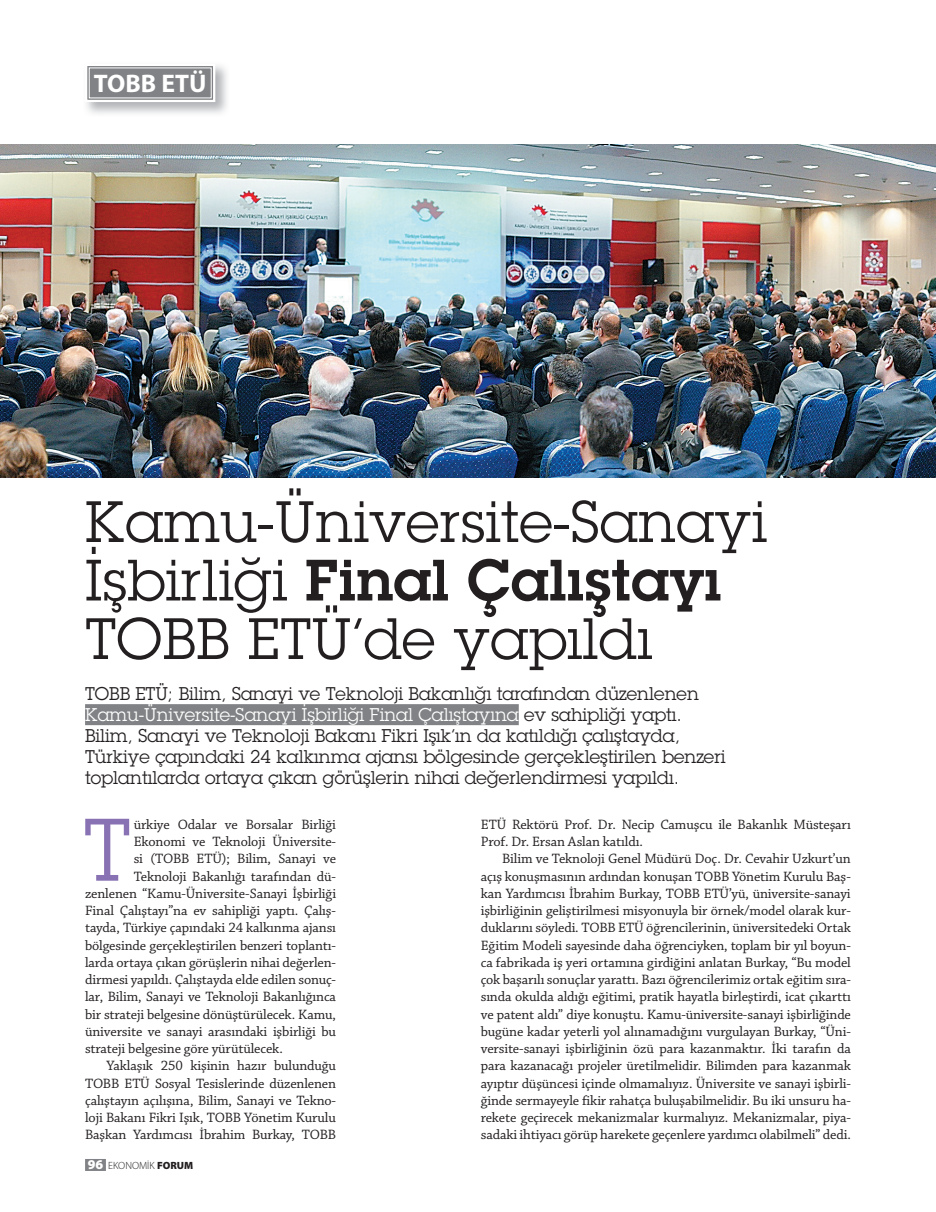
<style>
.page{position:relative;width:936px;height:1212px;background:#fff}
.page>*{position:absolute;margin:0;border:0;box-sizing:border-box;transform-origin:0 0}
.t1{font:86.7px "Lubalin Graph Turk";color:#8972b3}
.t2{font:57px "Lubalin Graph Turk";letter-spacing:.01em;color:#231f20}
.t3{font:57px "Lubalin Graph Turk B";letter-spacing:.01em;color:#231f20}
.t4{font:700 25.5px "Myriad Pro";color:#fff}
.t5{font:18px/21px "Lubalin Graph Turk";color:#231f20}
.t6{font:14.25px/17.2px "Chaparral Pro";letter-spacing:-.01em;color:#231f20}
.t7{font:300 10.5px "Myriad Pro";color:#231f20}
.s1{font-family:"Lubalin Graph Turk"}
.s2{color:#fff}
.s3{font-weight:900;font-size:13.5px;color:#fff}
.s4{font-weight:900}
</style>
<div class="page">
<img style="left:0;top:145px;width:935px;height:333px">
<div style="left:85px;top:1159px;width:21px;height:12px;background:#808285"></div>
<div style="left:85px;top:704px;width:433px;height:21px;background:#808285"></div>
<svg style="left:84px;top:63px;width:132px;height:40px"></svg>
<div style="left:89px;top:68px;width:122px;height:30px;border:1px solid #fff"></div>
<h3 class="t4" style="left:94px;top:74px;width:114px">TOBB ETÜ</h3>
<h2 class="t2" style="left:85px;top:486px;width:683px">Kamu-Üniversite-Sanayi</h2>
<h2 class="t3" style="left:85px;top:542px;width:638px"><span class="s1">İşbirliği</span> Final Çalıştayı</h2>
<h2 class="t2" style="left:85px;top:603px;width:568px">TOBB ETÜ’de yapıldı</h2>
<p class="t5" style="left:85px;top:682px;width:642px">TOBB ETÜ; Bilim, Sanayi ve Teknoloji Bakanlığı tarafından düzenlenen <span class="s2">Kamu-Üniversite-Sanayi İşbirliği Final Çalıştayına</span> ev sahipliği yaptı.<br>Bilim, Sanayi ve Teknoloji Bakanı Fikri Işık’ın da katıldığı çalıştayda, Türkiye çapındaki 24 kalkınma ajansı bölgesinde gerçekleştirilen benzeri toplantılarda ortaya çıkan görüşlerin nihai değerlendirmesi yapıldı.</p>
<h1 class="t1" style="left:83px;top:795px;width:48px">T</h1>
<p class="t6" style="left:134px;top:817px;width:204px">ürkiye Odalar ve Borsalar Birliği</p>
<p class="t6" style="left:134px;top:834px;width:204px">Ekonomi ve Teknoloji Üniversite-</p>
<p class="t6" style="left:134px;top:851px;width:204px">si (TOBB ETÜ); Bilim, Sanayi ve</p>
<p class="t6" style="left:134px;top:869px;width:204px">Teknoloji Bakanlığı tarafından dü-</p>
<p class="t6" style="left:85px;top:886px;width:252px">zenlenen “Kamu-Üniversite-Sanayi İşbirliği</p>
<p class="t6" style="left:85px;top:903px;width:252px">Final Çalıştayı”na ev sahipliği yaptı. Çalış-</p>
<p class="t6" style="left:85px;top:920px;width:252px">tayda, Türkiye çapındaki 24 kalkınma ajansı</p>
<p class="t6" style="left:85px;top:938px;width:252px">bölgesinde gerçekleştirilen benzeri toplantı-</p>
<p class="t6" style="left:85px;top:955px;width:252px">larda ortaya çıkan görüşlerin nihai değerlen-</p>
<p class="t6" style="left:85px;top:972px;width:252px">dirmesi yapıldı. Çalıştayda elde edilen sonuç-</p>
<p class="t6" style="left:85px;top:989px;width:252px">lar, Bilim, Sanayi ve Teknoloji Bakanlığınca</p>
<p class="t6" style="left:85px;top:1007px;width:252px">bir strateji belgesine dönüştürülecek. Kamu,</p>
<p class="t6" style="left:85px;top:1024px;width:252px">üniversite ve sanayi arasındaki işbirliği bu</p>
<p class="t6" style="left:85px;top:1041px;width:199px">strateji belgesine göre yürütülecek.</p>
<p class="t6" style="left:106px;top:1058px;width:231px">Yaklaşık 250 kişinin hazır bulunduğu</p>
<p class="t6" style="left:85px;top:1076px;width:252px">TOBB ETÜ Sosyal Tesislerinde düzenlenen</p>
<p class="t6" style="left:85px;top:1093px;width:252px">çalıştayın açılışına, Bilim, Sanayi ve Tekno-</p>
<p class="t6" style="left:85px;top:1110px;width:252px">loji Bakanı Fikri Işık, TOBB Yönetim Kurulu</p>
<p class="t6" style="left:85px;top:1127px;width:252px">Başkan Yardımcısı İbrahim Burkay, TOBB</p>
<p class="t7" style="left:88px;top:1162px;width:107px"><span class="s3">96</span> EKONOMİK <span class="s4">FORUM</span></p>
<p class="t6" style="left:480px;top:817px;width:371px">ETÜ Rektörü Prof. Dr. Necip Camuşcu ile Bakanlık Müsteşarı<br>Prof. Dr. Ersan Aslan katıldı.</p>
<p class="t6" style="left:480px;top:851px;width:372px;text-align:justify;text-indent:21px">Bilim ve Teknoloji Genel Müdürü Doç. Dr. Cevahir Uzkurt’un açış konuşmasının ardından konuşan TOBB Yönetim Kurulu Baş&shy;kan Yardımcısı İbrahim Burkay, TOBB ETÜ’yü, üniversite-sanayi işbirliğinin geliştirilmesi misyonuyla bir örnek/model olarak kur&shy;duklarını söyledi. TOBB ETÜ öğrencilerinin, üniversitedeki Ortak Eğitim Modeli sayesinde daha öğrenciyken, toplam bir yıl boyun&shy;ca fabrikada iş yeri ortamına girdiğini anlatan Burkay, “Bu model çok başarılı sonuçlar yarattı. Bazı öğrencilerimiz ortak eğitim sıra&shy;sında okulda aldığı eğitimi, pratik hayatla birleştirdi, icat çıkarttı ve patent aldı” diye konuştu. Kamu-üniversite-sanayi işbirliğinde bugüne kadar yeterli yol alınamadığını vurgulayan Burkay, “Üni&shy;versite-sanayi işbirliğinin özü para kazanmaktır. İki tarafın da para kazanacağı projeler üretilmelidir. Bilimden para kazanmak ayıptır düşüncesi içinde olmamalıyız. Üniversite ve sanayi işbirli&shy;ğinde sermayeyle fikir rahatça buluşabilmelidir. Bu iki unsuru ha&shy;rekete geçirecek mekanizmalar kurmalıyız. Mekanizmalar, piya&shy;sadaki ihtiyacı görüp harekete geçenlere yardımcı olabilmeli” dedi.</p>
</div>
